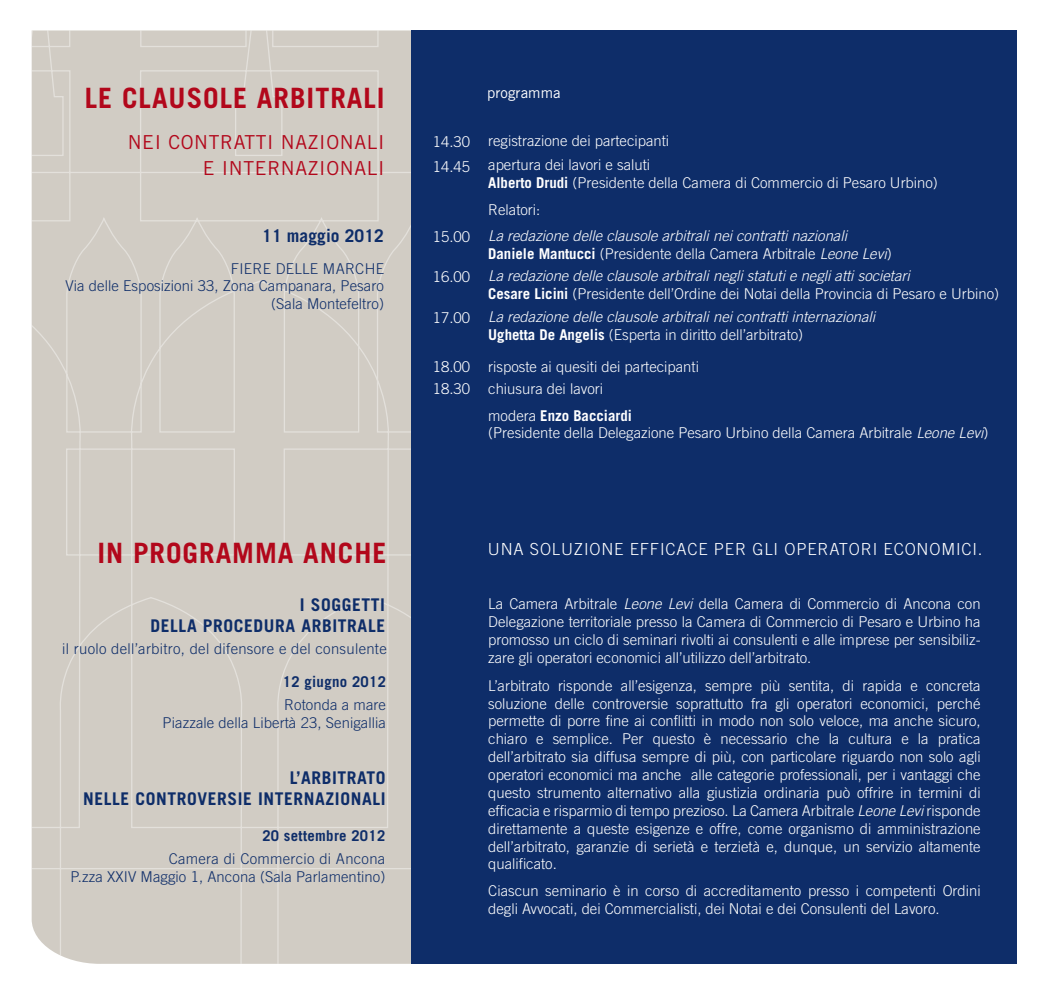
<style>
.page{position:relative;width:1042px;height:993px;background:#fff}
.page>*{position:absolute;margin:0;border:0;box-sizing:border-box;transform-origin:0 0}
.t1{font:700 28px "Trade Gothic";letter-spacing:.035em;color:#b2071b}
.t2{font:19.25px/26.2px "Trade Gothic";letter-spacing:.035em;color:#b2071b;text-align:right}
.t3{font:700 17.5px/21px "Trade Gothic";letter-spacing:.035em;color:#0e2d69;text-align:right}
.t4{font:700 17.5px "Trade Gothic";letter-spacing:.005em;color:#0e2d69}
.t5{font:300 16.62px "Trade Gothic";letter-spacing:.05em;color:#fff}
.t6{font:300 14.88px/17.8px "Trade Gothic";color:#fff}
.t7{font:italic 300 14.88px/17.8px "Trade Gothic";color:#fff}
.t8{font:300 14.88px/17.8px "Trade Gothic";letter-spacing:.005em;color:#0e2d69;text-align:right}
.t9{font:700 14.88px "Trade Gothic";letter-spacing:.02em;color:#0e2d69}
.t10{font:14.88px "Trade Gothic";letter-spacing:.005em;color:#fff}
.s1{font-weight:700}
.s2{font-weight:700;font-style:normal}
.s3{font-style:normal}
.s4{font-style:italic}
</style>
<div class="page">
<div style="left:32px;top:30px;width:379px;height:933px;background:#d1ccc4"></div>
<div style="left:411px;top:30px;width:606px;height:933px;background:#0e2d69"></div>
<h1 class="t1" style="left:85px;top:81px;width:301px">LE CLAUSOLE ARBITRALI</h1>
<p class="t2" style="left:128px;top:128px;width:258px">NEI CONTRATTI NAZIONALI<br>E INTERNAZIONALI</p>
<p class="t4" style="left:262px;top:225px;width:123px">11 maggio 2012</p>
<p class="t8" style="left:65px;top:259px;width:320px">FIERE DELLE MARCHE<br>Via delle Esposizioni 33, Zona Campanara, Pesaro (Sala Montefeltro)</p>
<h1 class="t1" style="left:97px;top:535px;width:291px">IN PROGRAMMA ANCHE</h1>
<p class="t3" style="left:151px;top:594px;width:236px">I SOGGETTI<br>DELLA PROCEDURA ARBITRALE</p>
<p class="t8" style="left:62px;top:639px;width:326px">il ruolo dell’arbitro, del difensore e del consulente</p>
<p class="t9" style="left:283px;top:672px;width:105px">12 giugno 2012</p>
<p class="t8" style="left:163px;top:695px;width:225px">Rotonda a mare<br>Piazzale della Libertà 23, Senigallia</p>
<p class="t3" style="left:83px;top:767px;width:304px">L’ARBITRATO<br>NELLE CONTROVERSIE INTERNAZIONALI</p>
<p class="t9" style="left:262px;top:826px;width:124px">20 settembre 2012</p>
<p class="t8" style="left:71px;top:849px;width:316px">Camera di Commercio di Ancona<br>P.zza XXIV Maggio 1, Ancona (Sala Parlamentino)</p>
<p class="t6" style="left:433px;top:129px;width:39px;line-height:24.5px">14.30<br>14.45</p>
<p class="t6" style="left:433px;top:227px;width:39px">15.00</p>
<p class="t6" style="left:433px;top:268px;width:39px">16.00</p>
<p class="t6" style="left:433px;top:308px;width:39px">17.00</p>
<p class="t6" style="left:433px;top:354px;width:39px;line-height:22.8px">18.00<br>18.30</p>
<p class="t10" style="left:487px;top:84px;width:75px">programma</p>
<p class="t6" style="left:488px;top:128px;width:182px;line-height:24.5px">registrazione dei partecipanti apertura dei lavori e saluti</p>
<p class="t6" style="left:488px;top:170px;width:451px;line-height:26.2px"><span class="s1">Alberto Drudi</span> (Presidente della Camera di Commercio di Pesaro Urbino)<br>Relatori:</p>
<p class="t7" style="left:488px;top:226px;width:405px">La redazione delle clausole arbitrali nei contratti nazionali<br><span class="s2">Daniele Mantucci</span> <span class="s3">(Presidente della Camera Arbitrale</span> Leone Levi<span class="s3">)</span></p>
<p class="t7" style="left:488px;top:267px;width:512px">La redazione delle clausole arbitrali negli statuti e negli atti societari<br><span class="s2">Cesare Licini</span> <span class="s3">(Presidente dell’Ordine dei Notai della Provincia di Pesaro e Urbino)</span></p>
<p class="t7" style="left:488px;top:307px;width:388px">La redazione delle clausole arbitrali nei contratti internazionali<br><span class="s2">Ughetta De Angelis</span> <span class="s3">(Esperta in diritto dell’arbitrato)</span></p>
<p class="t6" style="left:488px;top:354px;width:212px;line-height:22.8px">risposte ai quesiti dei partecipanti chiusura dei lavori</p>
<p class="t6" style="left:488px;top:406px;width:501px">modera <span class="s1">Enzo Bacciardi<br></span>(Presidente della Delegazione Pesaro Urbino della Camera Arbitrale <span class="s4">Leone Levi</span>)</p>
<p class="t5" style="left:488px;top:539px;width:496px">UNA SOLUZIONE EFFICACE PER GLI OPERATORI ECONOMICI.</p>
<p class="t6" style="left:488px;top:594px;width:494px;text-align:justify">La Camera Arbitrale <span class="s4">Leone Levi</span> della Camera di Commercio di Ancona con Delegazione territoriale presso la Camera di Commercio di Pesaro e Urbino ha promosso un ciclo di seminari rivolti ai consulenti e alle imprese per sensibiliz&shy;zare gli operatori economici all’utilizzo dell’arbitrato.</p>
<p class="t6" style="left:488px;top:676px;width:494px;text-align:justify">L’arbitrato risponde all’esigenza, sempre più sentita, di rapida e concreta soluzione delle controversie soprattutto fra gli operatori economici, perché permette di porre fine ai conflitti in modo non solo veloce, ma anche sicuro, chiaro e semplice. Per questo è necessario che la cultura e la pratica dell’arbitrato sia diffusa sempre di più, con particolare riguardo non solo agli operatori economici ma anche alle categorie professionali, per i vantaggi che questo strumento alternativo alla giustizia ordinaria può offrire in termini di efficacia e risparmio di tempo prezioso. La Camera Arbitrale <span class="s4">Leone Levi</span> risponde direttamente a queste esigenze e offre, come organismo di amministrazione dell’arbitrato, garanzie di serietà e terzietà e, dunque, un servizio altamente qualificato.</p>
<p class="t6" style="left:488px;top:880px;width:494px">Ciascun seminario è in corso di accreditamento presso i competenti Ordini degli Avvocati, dei Commercialisti, dei Notai e dei Consulenti del Lavoro.</p>
</div>
